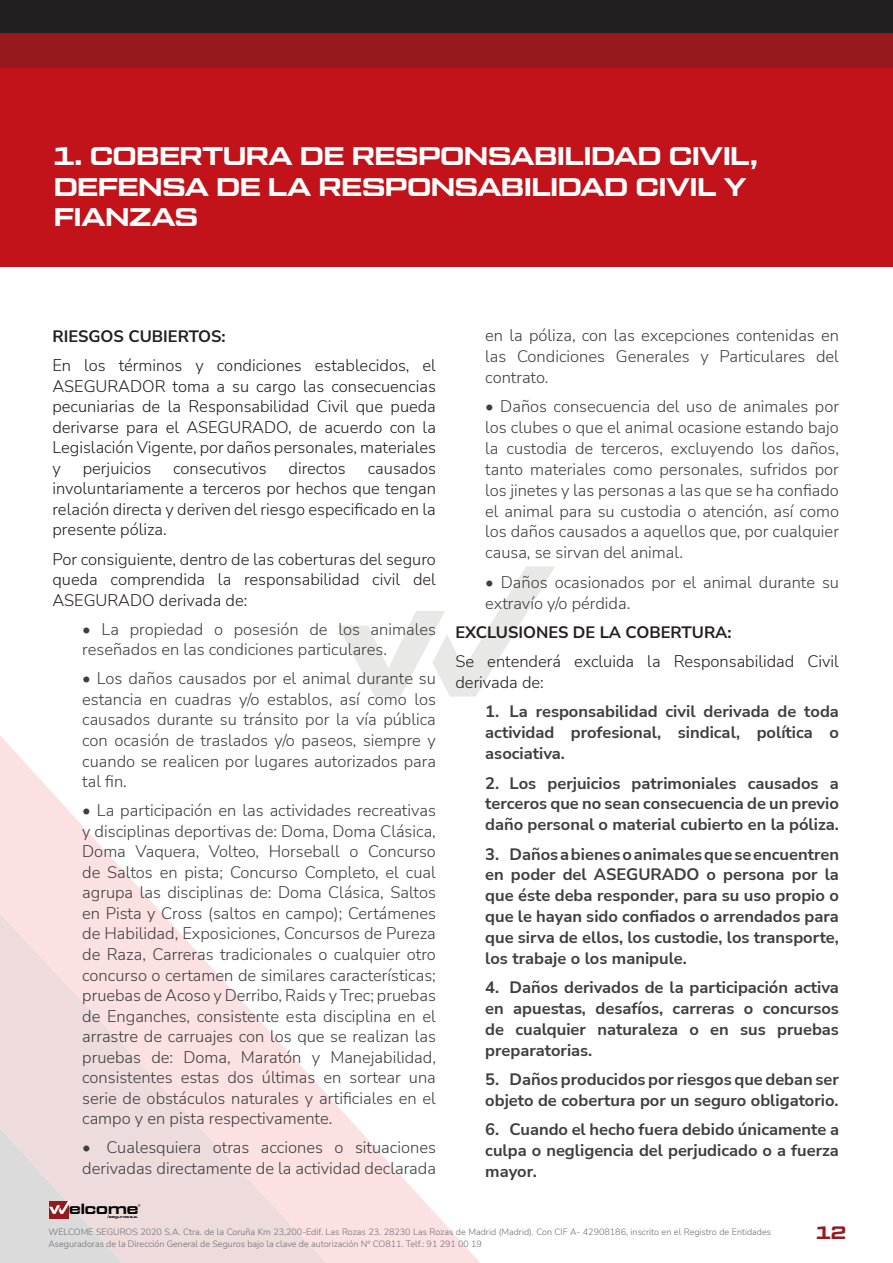
<style>
.page{position:relative;width:893px;height:1263px;background:#fff}
.page>*{position:absolute;margin:0;border:0;box-sizing:border-box;transform-origin:0 0}
.TXT_01{font:25.5px/30.6px "Tactic Sans Exd Bld";color:#fff}
.t1{font:18px "Tactic Sans Exd Bld";color:#961a1d}
.TXT_SNG{font:300 16.5px/20.5px "Nunito Sans";color:#3e3e3f;text-align:justify}
.TXT_SNG-2{font:700 16.5px/20.9px "Nunito Sans";color:#3e3e3f;text-align:justify}
.TXT_01-2{font:300 16.5px/20.5px "Nunito Sans";color:#231f20;text-align:justify}
.TXT_01-3{font:700 16.5px "Nunito Sans";color:#231f20}
.t2{font:14.7px "Tactic Sans Exd Bld";color:#000001}
.t3{font:300 9px/12px "Nunito Sans";color:#6c6d70}
.t4{font:3.6px "Tactic Sans Ext Exd Bld";color:#000001;scale:.87 1}
</style>
<div class="page">
<svg style="left:0;top:566px;width:540px;height:697px"></svg>
<div style="left:49px;top:1201px;width:19px;height:17px;background:#961a1d"></div>
<svg style="left:49px;top:1201px;width:22px;height:13px"></svg>
<div style="left:0;top:0;width:892px;height:266px;background:#c2121a"></div>
<div style="left:0;top:0;width:893px;height:34px;background:#231f20"></div>
<div style="left:0;top:33px;width:893px;height:34px;background:#961a1d"></div>
<p class="TXT_01" style="left:54px;top:141px;width:705px">1. COBERTURA DE RESPONSABILIDAD CIVIL,<br>DEFENSA DE LA RESPONSABILIDAD CIVIL Y<br>FIANZAS</p>
<p class="TXT_01-3" style="left:52px;top:325px;width:175px">RIESGOS CUBIERTOS:</p>
<p class="TXT_01-2" style="left:52px;top:354px;width:385px">En los términos y condiciones establecidos, el ASEGURADOR toma a su cargo las consecuencias pecuniarias de la Responsabilidad Civil que pueda derivarse para el ASEGURADO, de acuerdo con la Legislación Vigente, por daños personales, materiales y</p>
<p class="TXT_01-2" style="left:52px;top:457px;width:385px;text-indent:315px">causados involuntariamente a terceros por hechos que tengan relación directa y deriven del riesgo especificado en la presente póliza.</p>
<p class="TXT_01-2" style="left:52px;top:548px;width:385px">Por consiguiente, dentro de las coberturas del seguro queda comprendida la responsabilidad civil del ASEGURADO derivada de:</p>
<p class="TXT_SNG" style="left:82px;top:618px;width:355px">• La propiedad o posesión de los animales reseñados en las condiciones particulares.</p>
<p class="TXT_SNG" style="left:82px;top:668px;width:355px">• Los daños causados por el animal durante su estancia en cuadras y/o establos, así como los causados durante su tránsito por la vía pública con ocasión de traslados y/o paseos, siempre y cuando se realicen por lugares autorizados para tal fin.</p>
<p class="TXT_SNG" style="left:82px;top:799px;width:355px">• La participación en las actividades recreativas y disciplinas deportivas de: Doma, Doma Clásica, Doma Vaquera, Volteo, Horseball o Concurso de Saltos en pista; Concurso Completo, el cual agrupa las disciplinas de: Doma Clásica, Saltos en Pista y Cross (saltos en campo); Certámenes de Habilidad, Exposiciones, Concursos de Pureza de Raza, Carreras tradicionales o cualquier otro concurso o certamen de similares características; pruebas de Acoso y Derribo, Raids y Trec; pruebas de Enganches, consistente esta disciplina en el arrastre de carruajes con los que se realizan las pruebas de: Doma, Maratón y Manejabilidad, consistentes estas dos últimas en sortear una serie de obstáculos naturales y artificiales en el campo y en pista respectivamente.</p>
<p class="TXT_SNG" style="left:82px;top:1136px;width:355px;line-height:21px">• Cualesquiera otras acciones o situaciones derivadas directamente de la actividad declarada</p>
<p class="TXT_01-2" style="left:83px;top:457px;width:70px">perjuicios</p>
<p class="TXT_01-2" style="left:173px;top:457px;width:95px">consecutivos</p>
<p class="TXT_01-2" style="left:289px;top:457px;width:59px">directos</p>
<p class="t2" style="left:69px;top:1201px;width:71px">elcome</p>
<p class="t4" style="left:109px;top:1214px;width:35px">seguros s.a.</p>
<p class="TXT_SNG" style="left:485px;top:324px;width:355px">en la póliza, con las excepciones contenidas en las Condiciones Generales y Particulares del contrato.</p>
<p class="TXT_SNG" style="left:485px;top:396px;width:355px">• Daños consecuencia del uso de animales por los clubes o que el animal ocasione estando bajo la custodia de terceros, excluyendo los daños, tanto materiales como personales, sufridos por los jinetes y las personas a las que se ha confiado el animal para su custodia o atención, así como los daños causados a aquellos que, por cualquier causa, se sirvan del animal.</p>
<p class="TXT_SNG" style="left:485px;top:571px;width:355px">• Daños ocasionados por el animal durante su extravío y/o pérdida.</p>
<p class="TXT_01-3" style="left:455px;top:620px;width:277px">EXCLUSIONES DE LA COBERTURA:</p>
<p class="TXT_01-2" style="left:455px;top:650px;width:385px">Se entenderá excluida la Responsabilidad Civil derivada de:</p>
<p class="TXT_SNG-2" style="left:485px;top:701px;width:355px">1. La responsabilidad civil derivada de toda actividad profesional, sindical, política o asociativa.</p>
<p class="TXT_SNG-2" style="left:485px;top:772px;width:355px">2. Los perjuicios patrimoniales causados a terceros que no sean consecuencia de un previo daño personal o material cubierto en la póliza.</p>
<p class="TXT_SNG-2" style="left:485px;top:843px;width:355px">3. Daños a bienes o animales que se encuentren en poder del ASEGURADO o persona por la que éste deba responder, para su uso propio o que le hayan sido confiados o arrendados para que sirva de ellos, los custodie, los transporte, los trabaje o los manipule.</p>
<p class="TXT_SNG-2" style="left:485px;top:976px;width:355px">4. Daños derivados de la participación activa en apuestas, desafíos, carreras o concursos de cualquier naturaleza o en sus pruebas preparatorias.</p>
<p class="TXT_SNG-2" style="left:485px;top:1068px;width:355px">5. Daños producidos por riesgos que deban ser objeto de cobertura por un seguro obligatorio.</p>
<p class="TXT_SNG-2" style="left:485px;top:1118px;width:355px">6. Cuando el hecho fuera debido únicamente a culpa o negligencia del perjudicado o a fuerza mayor.</p>
<p class="t3" style="left:48px;top:1225px;width:724px">WELCOME SEGUROS 2020 S.A. Ctra. de la Coruña Km 23,200-Edif. Las Rozas 23. 28230 Las Rozas de Madrid (Madrid). Con CIF A- 42908186, inscrito en el Registro de Entidades<br>Aseguradoras de la Dirección General de Seguros bajo la clave de autorización Nº CO811. Telf.: 91 291 00 19</p>
<p class="t1" style="left:816px;top:1224px;width:32px">12</p>
</div>
